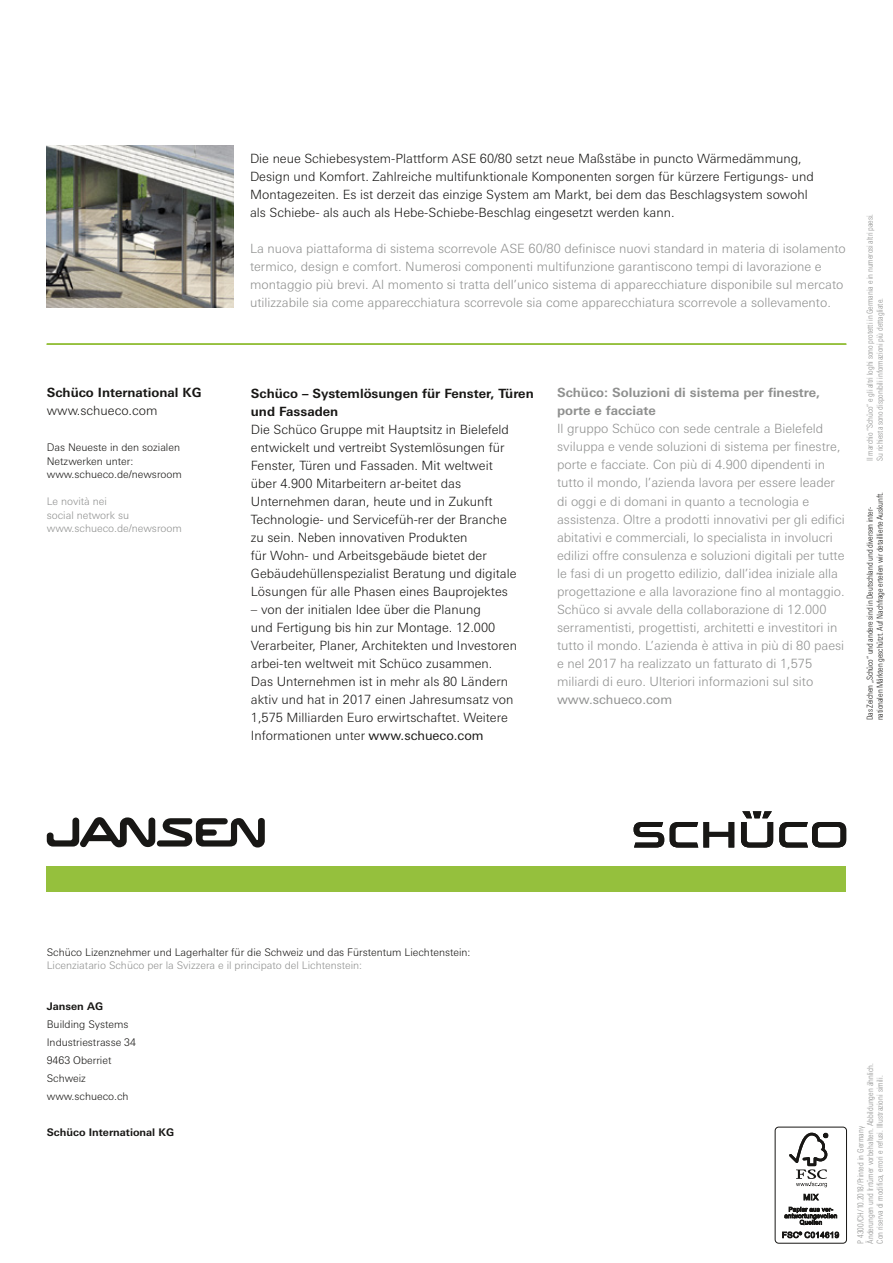
<style>
.page{position:relative;width:893px;height:1263px;background:#fff}
.page>*{position:absolute;margin:0;border:0;box-sizing:border-box;transform-origin:0 0}
.t1{font:300 12.75px/18px "Univers For Schueco 330";color:#8f908f}
.t2{font:300 12.75px/18px "Univers For Schueco 330";color:#181715}
.t3{font:700 12.75px/18px "Univers For Schueco 630";color:#181715}
.t4{font:700 12.75px/18px "Univers For Schueco 630";color:#8f908f}
.t5{font:12.75px "Univers For Schueco 430 Reg";color:#8f908f}
.t6{font:300 10.5px/18px "Univers For Schueco 330";color:#181715}
.t7{font:300 10.5px/13.5px "Univers For Schueco 330";color:#8f908f}
.t8{font:700 10.5px "Univers For Schueco 630";color:#181715}
.t9{font:8.25px/9.8px "Univers For Schueco 320 Cd Lt";color:#8f908f}
.t10{font:8.25px/9.9px "Univers For Schueco 320 Cd Lt";letter-spacing:-.01em;color:#181715}
.s1{font-family:"Univers For Schueco 430 Reg";font-weight:400}
</style>
<div class="page">
<div style="left:775px;top:1127px;width:72px;height:116px;border:1px solid #181715;border-radius:4px"></div>
<svg style="left:789px;top:1133px;width:39px;height:54px"></svg>
<svg style="left:804px;top:1193px;width:15px;height:7px"></svg>
<svg style="left:784px;top:1207px;width:53px;height:18px"></svg>
<svg style="left:782px;top:1231px;width:57px;height:7px"></svg>
<hr style="left:47px;top:343px;width:799px;height:2px;background:#95c03d">
<svg style="left:634px;top:811px;width:212px;height:36px"></svg>
<div style="left:47px;top:866px;width:799px;height:26px;background:#95c03d"></div>
<svg style="left:47px;top:817px;width:218px;height:30px"></svg>
<img style="left:47px;top:146px;width:187px;height:161px">
<p class="t3" style="left:47px;top:384px;width:156px">Schüco International KG</p>
<p class="t2" style="left:47px;top:402px;width:112px">www.schueco.com</p>
<p class="t6" style="left:47px;top:441px;width:137px;line-height:13.5px">Das Neueste in den sozialen<br>Netzwerken unter: www.schueco.de/newsroom</p>
<p class="t7" style="left:47px;top:495px;width:137px">Le novità nei<br>social network su www.schueco.de/newsroom</p>
<p class="t2" style="left:250px;top:150px;width:565px">Die neue Schiebesystem-Plattform ASE 60/80 setzt neue Maßstäbe in puncto Wärmedämmung, Design und Komfort. Zahlreiche multifunktionale Komponenten sorgen für kürzere Fertigungs- und Montagezeiten. Es ist derzeit das einzige System am Markt, bei dem das Beschlagsystem sowohl als Schiebe- als auch als Hebe-Schiebe-Beschlag eingesetzt werden kann.</p>
<p class="t1" style="left:250px;top:240px;width:597px">La nuova piattaforma di sistema scorrevole ASE 60/80 definisce nuovi standard in materia di isolamento termico, design e comfort. Numerosi componenti multifunzione garantiscono tempi di lavorazione e montaggio più brevi. Al momento si tratta dell’unico sistema di apparecchiature disponibile sul mercato utilizzabile sia come apparecchiatura scorrevole sia come apparecchiatura scorrevole a sollevamento.</p>
<p class="t3" style="left:251px;top:384px;width:284px">Schüco – Systemlösungen für Fenster, Türen und Fassaden</p>
<p class="t2" style="left:251px;top:420px;width:267px">Die Schüco Gruppe mit Hauptsitz in Bielefeld entwickelt und vertreibt Systemlösungen für Fenster, Türen und Fassaden. Mit weltweit über 4.900 Mitarbeitern ar-beitet das Unternehmen daran, heute und in Zukunft Technologie- und Servicefüh-rer der Branche zu sein. Neben innovativen Produkten<br>für Wohn- und Arbeitsgebäude bietet der Gebäudehüllenspezialist Beratung und digitale Lösungen für alle Phasen eines Bauprojektes</p>
<p class="t2" style="left:251px;top:600px;width:268px">– von der initialen Idee über die Planung<br>und Fertigung bis hin zur Montage. 12.000<br>Verarbeiter, Planer, Architekten und Investoren arbei-ten weltweit mit Schüco zusammen.<br>Das Unternehmen ist in mehr als 80 Ländern aktiv und hat in 2017 einen Jahresumsatz von 1,575 Milliarden Euro erwirtschaftet. Weitere Informationen unter <span class="s1">www.schueco.com</span></p>
<p class="t4" style="left:557px;top:384px;width:265px">Schüco: Soluzioni di sistema per finestre, porte e facciate</p>
<p class="t1" style="left:557px;top:420px;width:289px">Il gruppo Schüco con sede centrale a Bielefeld sviluppa e vende soluzioni di sistema per finestre, porte e facciate. Con più di 4.900 dipendenti in tutto il mondo, l’azienda lavora per essere leader di oggi e di domani in quanto a tecnologia e assistenza. Oltre a prodotti innovativi per gli edifici abitativi e commerciali, lo specialista in involucri edilizi offre consulenza e soluzioni digitali per tutte le fasi di un progetto edilizio, dall’idea iniziale alla progettazione e alla lavorazione fino al montaggio.<br>Schüco si avvale della collaborazione di 12.000 serramentisti, progettisti, architetti e investitori in tutto il mondo. L’azienda è attiva in più di 80 paesi e nel 2017 ha realizzato un fatturato di 1,575 miliardi di euro. Ulteriori informazioni sul sito</p>
<p class="t5" style="left:557px;top:692px;width:117px">www.schueco.com</p>
<p class="t9" style="left:865px;top:461px;width:248px;rotate:-90deg">Il marchio “Schüco” e gli altri loghi sono protetti in Germania e in numerosi altri paesi.<br>Su richiesta sono disponibili informazioni più dettagliate.</p>
<p class="t10" style="left:865px;top:720px;width:230px;rotate:-90deg">Das Zeichen „Schüco“ und andere sind in Deutschland und diversen inter&shy;nationalen Märkten geschützt. Auf Nachfrage erteilen wir detaillierte Auskunft.</p>
<p class="t6" style="left:47px;top:943px;width:425px">Schüco Lizenznehmer und Lagerhalter für die Schweiz und das Fürstentum Liechtenstein:</p>
<p class="t7" style="left:47px;top:959px;width:317px">Licenziatario Schüco per la Svizzera e il principato del Lichtenstein:</p>
<p class="t8" style="left:47px;top:999px;width:58px">Jansen AG</p>
<p class="t6" style="left:47px;top:1015px;width:91px">Building Systems<br>Industriestrasse 34<br>9463 Oberriet<br>Schweiz www.schueco.ch</p>
<p class="t8" style="left:47px;top:1125px;width:129px">Schüco International KG</p>
<p class="t9" style="left:856px;top:1243px;width:182px;rotate:-90deg">P 4300/CH/10.2018/Printed in Germany<br>Änderungen und Irrtümer vorbehalten. Abbildungen ähnlich.<br>Con riserva di modifica, errori e refusi. Illustrazioni simili.</p>
</div>
